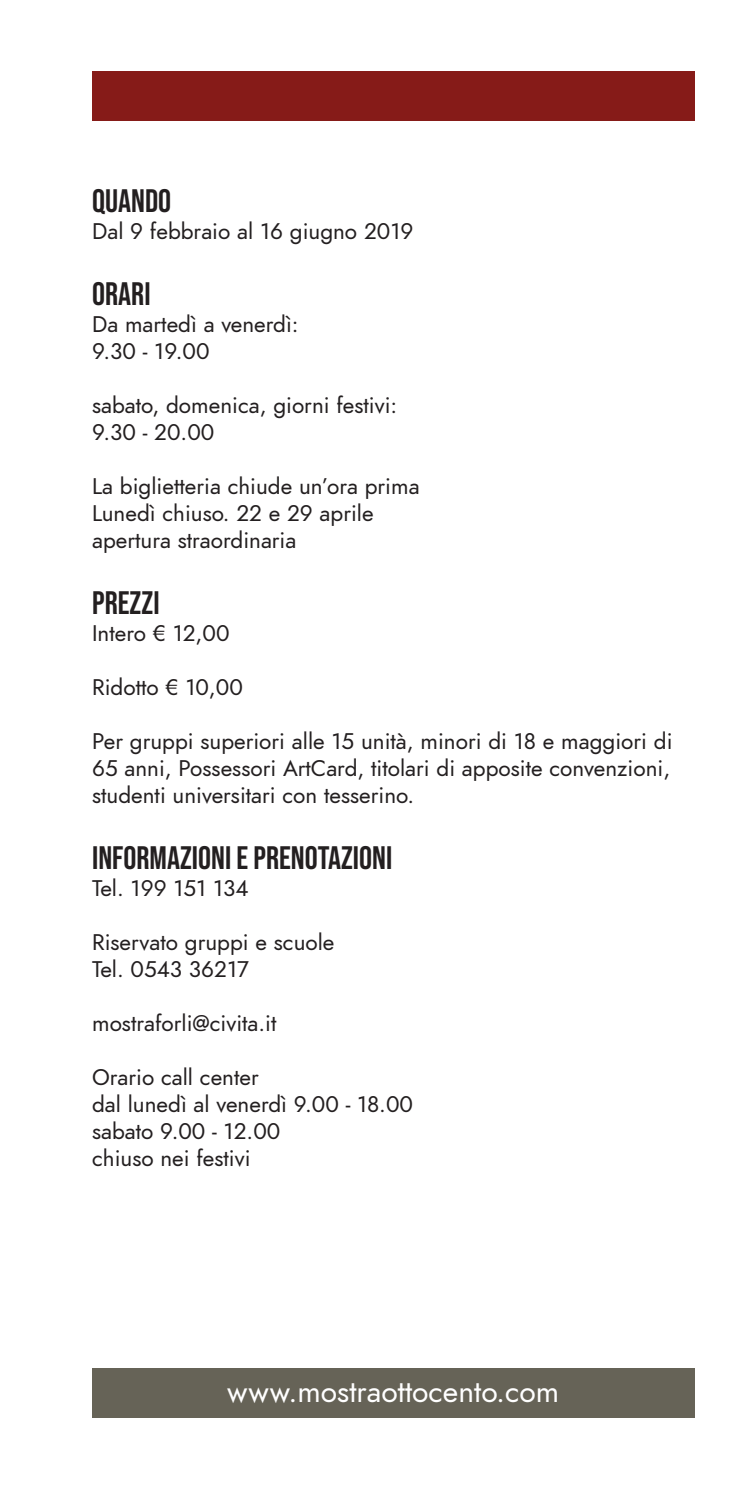
<style>
.page{position:relative;width:730px;height:1489px;background:#fff}
.page>*{position:absolute;margin:0;border:0;box-sizing:border-box;transform-origin:0 0}
.t1{font:32.5px "Bebas Neue";color:#231f20}
.t2{font:italic 30px "Renner";color:#fff}
.t3{font:italic 22.5px/27px "Renner";color:#231f20}
</style>
<div class="page">
<div style="left:92px;top:71px;width:602px;height:49px;background:#861b18"></div>
<div style="left:92px;top:1368px;width:602px;height:49px;background:#666357"></div>
<h1 class="t1" style="left:92px;top:182px;width:81px">QUANDO</h1>
<p class="t3" style="left:92px;top:218px;width:323px">Dal 9 febbraio al 16 giugno 2019</p>
<h1 class="t1" style="left:92px;top:275px;width:60px">ORARI</h1>
<p class="t3" style="left:92px;top:311px;width:208px">Da martedì a venerdì:<br>9.30 - 19.00</p>
<p class="t3" style="left:92px;top:392px;width:307px">sabato, domenica, giorni festivi:<br>9.30 - 20.00</p>
<p class="t3" style="left:92px;top:473px;width:329px">La biglietteria chiude un’ora prima<br>Lunedì chiuso. 22 e 29 aprile apertura straordinaria</p>
<h1 class="t1" style="left:92px;top:584px;width:69px">PREZZI</h1>
<p class="t3" style="left:92px;top:620px;width:139px">Intero € 12,00</p>
<p class="t3" style="left:92px;top:674px;width:152px">Ridotto € 10,00</p>
<p class="t3" style="left:92px;top:728px;width:582px;text-align:justify">Per gruppi superiori alle 15 unità, minori di 18 e maggiori di 65 anni, Possessori ArtCard, titolari di apposite convenzioni, studenti universitari con tesserino.</p>
<h1 class="t1" style="left:92px;top:839px;width:302px">INFORMAZIONI E PRENOTAZIONI</h1>
<p class="t3" style="left:92px;top:875px;width:158px">Tel. 199 151 134</p>
<p class="t3" style="left:92px;top:929px;width:244px">Riservato gruppi e scuole<br>Tel. 0543 36217</p>
<p class="t3" style="left:92px;top:1010px;width:186px">mostraforli@civita.it</p>
<p class="t3" style="left:92px;top:1064px;width:322px">Orario call center<br>dal lunedì al venerdì 9.00 - 18.00 sabato 9.00 - 12.00<br>chiuso nei festivi</p>
<h2 class="t2" style="left:227px;top:1370px;width:334px">www.mostraottocento.com</h2>
</div>
